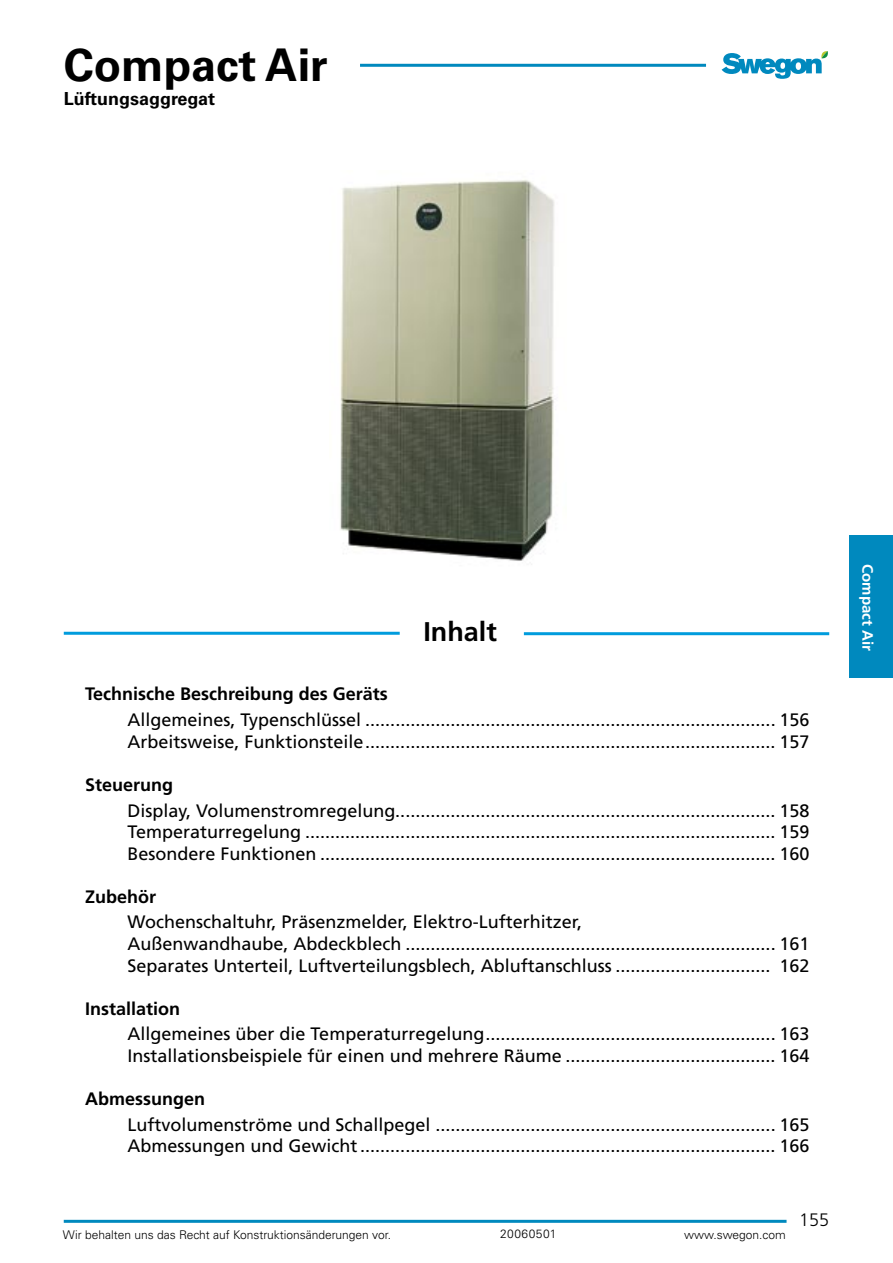
<style>
.page{position:relative;width:893px;height:1263px;background:#fff}
.page>*{position:absolute;margin:0;border:0;box-sizing:border-box;transform-origin:0 0}
.t1{font:700 45px "Univers";color:#000}
.t2{font:700 27px "Frutiger";color:#000}
.t3{font:18px/21.6px "Frutiger";color:#000}
.t4{font:700 18px "Frutiger";color:#000}
.t5{font:700 18px "Univers";color:#000}
.t6{font:300 18px "Frutiger";color:#000}
.t7{font:700 15px "Frutiger";letter-spacing:.005em;color:#fff}
.t8{font:300 12px "Univers";color:#000}
.t9{font:300 12px "Univers";letter-spacing:.04em;color:#000}
</style>
<div class="page">
<hr style="left:64px;top:1220px;width:722px;height:3px;background:#0089be">
<svg style="left:722px;top:51px;width:106px;height:28px"></svg>
<hr style="left:360px;top:64px;width:346px;height:3px;background:#0089be">
<div style="left:850px;top:535px;width:43px;height:143px;background:#0089be"></div>
<img style="left:340px;top:180px;width:215px;height:385px">
<hr style="left:64px;top:632px;width:336px;height:3px;background:#009cdd">
<hr style="left:524px;top:632px;width:305px;height:3px;background:#009cdd">
<h1 class="t1" style="left:64px;top:38px;width:265px">Compact Air</h1>
<p class="t5" style="left:64px;top:88px;width:153px">Lüftungsaggregat</p>
<h2 class="t2" style="left:423px;top:615px;width:75px">Inhalt</h2>
<p class="t4" style="left:85px;top:683px;width:304px">Technische Beschreibung des Geräts</p>
<p class="t3" style="left:128px;top:709px;width:683px">Allgemeines, Typenschlüssel .................................................................................. 156<br>Arbeitsweise, Funktionsteile.................................................................................. 157</p>
<p class="t4" style="left:85px;top:774px;width:90px">Steuerung</p>
<p class="t3" style="left:128px;top:799px;width:683px;text-align:justify">Display, Volumenstromregelung............................................................................ 158<br>Temperaturregelung .............................................................................................. 159<br>Besondere Funktionen ........................................................................................... 160</p>
<p class="t4" style="left:85px;top:886px;width:73px">Zubehör</p>
<p class="t3" style="left:128px;top:911px;width:683px">Wochenschaltuhr, Präsenzmelder, Elektro-Lufterhitzer,<br>Außenwandhaube, Abdeckblech .......................................................................... 161<br>Separates Unterteil, Luftverteilungsblech, Abluftanschluss ............................... 162</p>
<p class="t4" style="left:85px;top:998px;width:97px">Installation</p>
<p class="t3" style="left:128px;top:1023px;width:683px">Allgemeines über die Temperaturregelung.......................................................... 163<br>Installationsbeispiele für einen und mehrere Räume .......................................... 164</p>
<p class="t4" style="left:85px;top:1088px;width:121px">Abmessungen</p>
<p class="t3" style="left:128px;top:1114px;width:683px">Luftvolumenströme und Schallpegel .................................................................... 165<br>Abmessungen und Gewicht................................................................................... 166</p>
<p class="t8" style="left:63px;top:1227px;width:330px">Wir behalten uns das Recht auf Konstruktionsänderungen vor.</p>
<p class="t9" style="left:500px;top:1227px;width:58px">20060501</p>
<p class="t8" style="left:684px;top:1227px;width:103px">www.swegon.com</p>
<p class="t6" style="left:799px;top:1210px;width:32px">155</p>
<p class="t7" style="left:877px;top:564px;width:89px;rotate:90deg">Compact Air</p>
</div>
